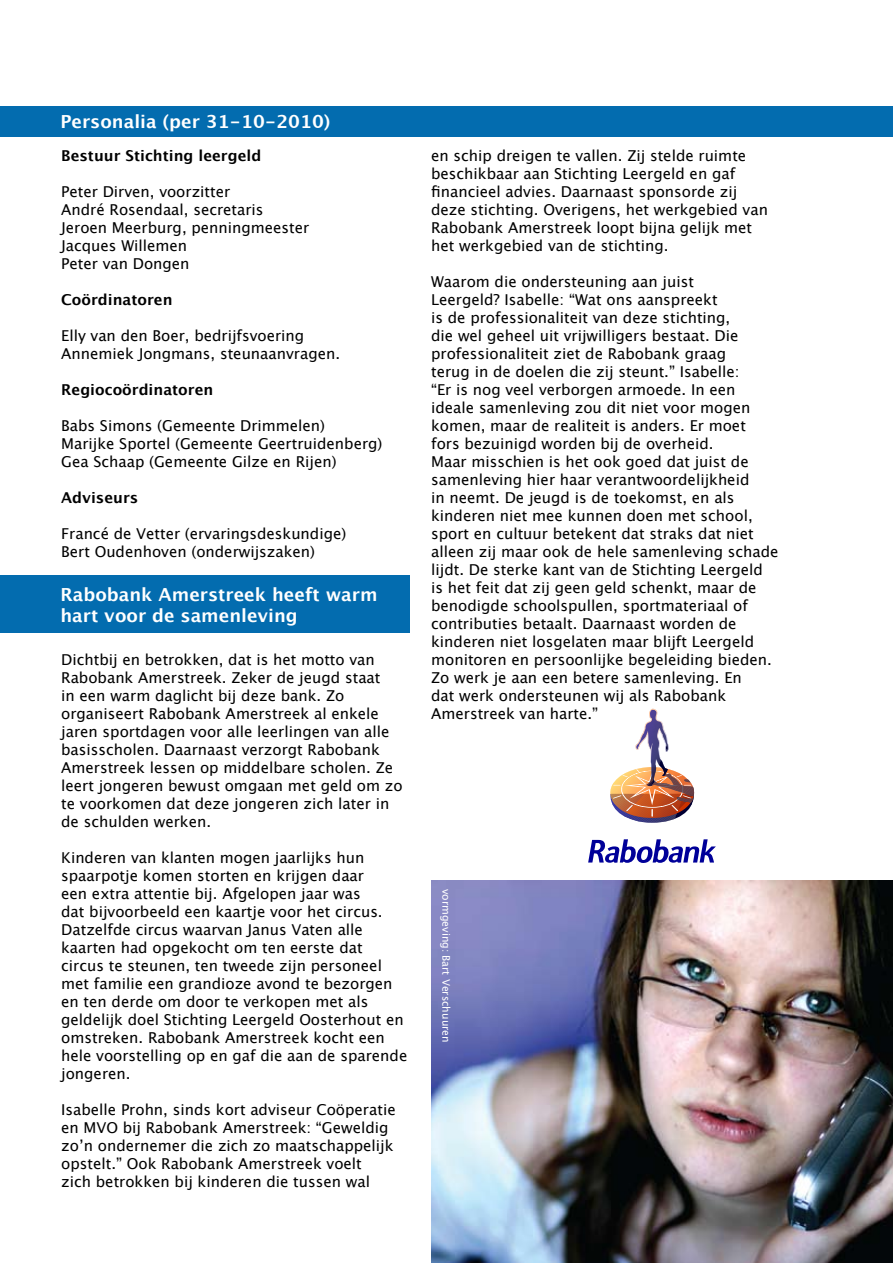
<style>
.page{position:relative;width:893px;height:1263px;background:#fff}
.page>*{position:absolute;margin:0;border:0;box-sizing:border-box;transform-origin:0 0}
.t1{font:700 18px/21.6px "Lucida Grande";color:#fff}
.t2{font:15px/18px "Lucida Grande";color:#000}
.t3{font:700 15px "Lucida Grande";color:#000}
.t4{font:10.5px "Lucida Grande";color:#fff}
</style>
<div class="page">
<div style="left:0;top:106px;width:893px;height:30px;background:#036caf"></div>
<div style="left:0;top:576px;width:410px;height:57px;background:#036caf"></div>
<img style="left:432px;top:880px;width:461px;height:383px">
<svg style="left:588px;top:839px;width:128px;height:24px"></svg>
<img style="left:610px;top:709px;width:85px;height:114px">
<p class="t1" style="left:60px;top:111px;width:272px">Personalia (per 31-10-2010)</p>
<p class="t3" style="left:61px;top:143px;width:202px">Bestuur Stichting leergeld</p>
<p class="t2" style="left:61px;top:182px;width:250px">Peter Dirven, voorzitter<br>André Rosendaal, secretaris<br>Jeroen Meerburg, penningmeester<br>Jacques Willemen<br>Peter van Dongen</p>
<p class="t3" style="left:61px;top:287px;width:113px">Coördinatoren</p>
<p class="t2" style="left:61px;top:326px;width:280px">Elly van den Boer, bedrijfsvoering<br>Annemiek Jongmans, steunaanvragen.</p>
<p class="t3" style="left:61px;top:377px;width:154px">Regiocoördinatoren</p>
<p class="t2" style="left:61px;top:416px;width:323px">Babs Simons (Gemeente Drimmelen)<br>Marijke Sportel (Gemeente Geertruidenberg)<br>Gea Schaap (Gemeente Gilze en Rijen)</p>
<p class="t3" style="left:61px;top:485px;width:79px">Adviseurs</p>
<p class="t2" style="left:61px;top:524px;width:287px">Francé de Vetter (ervaringsdeskundige)<br>Bert Oudenhoven (onderwijszaken)</p>
<p class="t1" style="left:60px;top:583px;width:319px">Rabobank Amerstreek heeft warm hart voor de samenleving</p>
<p class="t2" style="left:61px;top:650px;width:343px">Dichtbij en betrokken, dat is het motto van Rabobank Amerstreek. Zeker de jeugd staat<br>in een warm daglicht bij deze bank. Zo organiseert Rabobank Amerstreek al enkele jaren sportdagen voor alle leerlingen van alle basisscholen. Daarnaast verzorgt Rabobank Amerstreek lessen op middelbare scholen. Ze leert jongeren bewust omgaan met geld om zo te voorkomen dat deze jongeren zich later in de schulden werken.</p>
<p class="t2" style="left:61px;top:848px;width:348px">Kinderen van klanten mogen jaarlijks hun spaarpotje komen storten en krijgen daar<br>een extra attentie bij. Afgelopen jaar was<br>dat bijvoorbeeld een kaartje voor het circus.<br>Datzelfde circus waarvan Janus Vaten alle kaarten had opgekocht om ten eerste dat circus te steunen, ten tweede zijn personeel met familie een grandioze avond te bezorgen en ten derde om door te verkopen met als geldelijk doel Stichting Leergeld Oosterhout en omstreken. Rabobank Amerstreek kocht een hele voorstelling op en gaf die aan de sparende jongeren.</p>
<p class="t2" style="left:61px;top:1100px;width:336px">Isabelle Prohn, sinds kort adviseur Coöperatie en MVO bij Rabobank Amerstreek: “Geweldig zo’n ondernemer die zich zo maatschappelijk opstelt.” Ook Rabobank Amerstreek voelt<br>zich betrokken bij kinderen die tussen wal</p>
<p class="t2" style="left:431px;top:146px;width:338px">en schip dreigen te vallen. Zij stelde ruimte beschikbaar aan Stichting Leergeld en gaf financieel advies. Daarnaast sponsorde zij deze stichting. Overigens, het werkgebied van Rabobank Amerstreek loopt bijna gelijk met het werkgebied van de stichting.</p>
<p class="t2" style="left:431px;top:272px;width:349px">Waarom die ondersteuning aan juist<br>Leergeld? Isabelle: “Wat ons aanspreekt<br>is de professionaliteit van deze stichting,<br>die wel geheel uit vrijwilligers bestaat. Die professionaliteit ziet de Rabobank graag<br>terug in de doelen die zij steunt.” Isabelle:<br>“Er is nog veel verborgen armoede. In een ideale samenleving zou dit niet voor mogen komen, maar de realiteit is anders. Er moet<br>fors bezuinigd worden bij de overheid.<br>Maar misschien is het ook goed dat juist de samenleving hier haar verantwoordelijkheid<br>in neemt. De jeugd is de toekomst, en als kinderen niet mee kunnen doen met school, sport en cultuur betekent dat straks dat niet alleen zij maar ook de hele samenleving schade lijdt. De sterke kant van de Stichting Leergeld is het feit dat zij geen geld schenkt, maar de benodigde schoolspullen, sportmateriaal of contributies betaalt. Daarnaast worden de kinderen niet losgelaten maar blijft Leergeld monitoren en persoonlijke begeleiding bieden.<br>Zo werk je aan een betere samenleving. En<br>dat werk ondersteunen wij als Rabobank Amerstreek van harte.”</p>
<p class="t4" style="left:452px;top:889px;width:155px;rotate:90deg">vormgeving: Bart Verschuuren</p>
</div>
